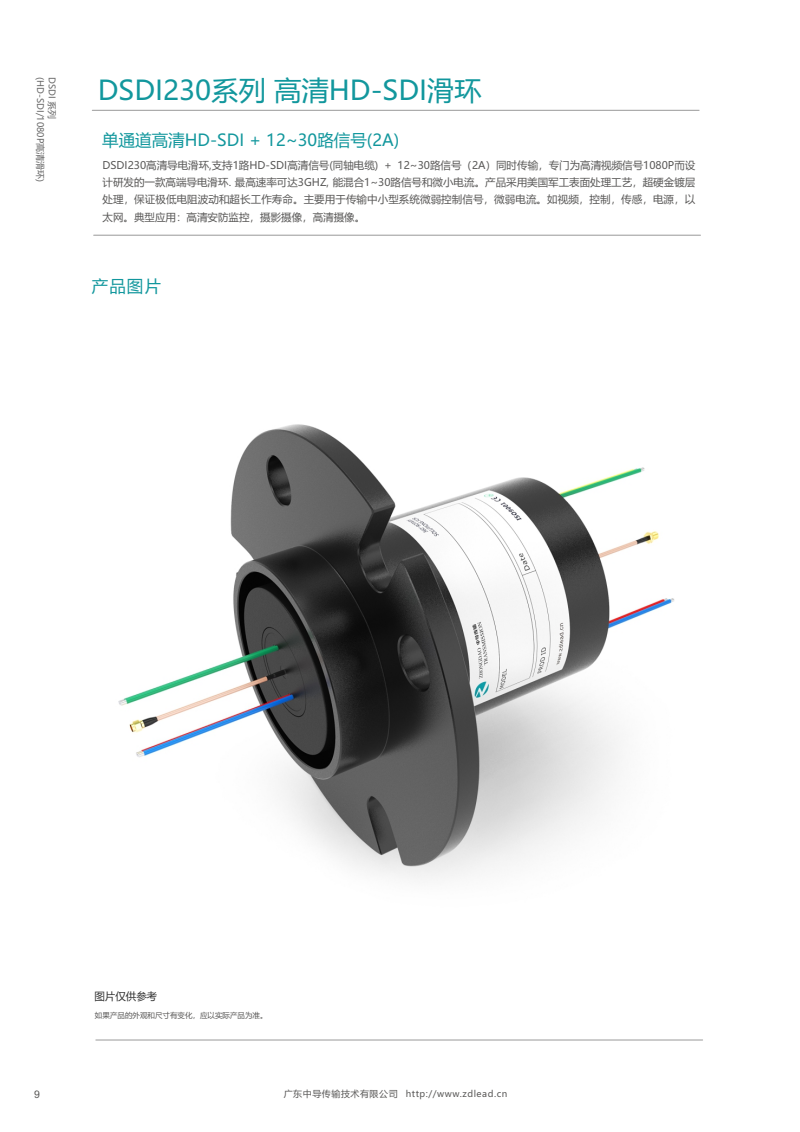
<style>
.page{position:relative;width:800px;height:1132px;background:#fff}
.page>*{position:absolute;margin:0;border:0;box-sizing:border-box;transform-origin:0 0}
.t1{font:27px "Microsoft Ya Hei";color:#12979d}
.t2{font:16.5px "Microsoft Ya Hei";color:#12979d}
.t3{font:10.5px/17.2px "Microsoft Ya Hei";letter-spacing:.005em;color:#595857;text-align:justify}
.t4{font:10.5px "Microsoft Ya Hei";color:#333}
.t5{font:10.5px "Arial";color:#595857}
.t6{font:9px "Microsoft Ya Hei";letter-spacing:.06em;color:#595857}
.t7{font:9px/11.9px "Microsoft Ya Hei";color:#666}
.t8{font:7.5px "Microsoft Ya Hei";color:#595857}
</style>
<div class="page">
<hr style="left:92px;top:110px;width:607px;height:1px;background:#999">
<hr style="left:94px;top:235px;width:606px;height:1px;background:#999">
<hr style="left:96px;top:1039px;width:606px;height:1px;background:#999">
<img style="left:118px;top:424px;width:556px;height:456px">
<p class="t7" style="left:57px;top:77px;width:106px;rotate:90deg">DSDI 系列(HD-SDI/1080P高清滑环)</p>
<h1 class="t1" style="left:98px;top:78px;width:385px">DSDI230系列 高清HD-SDI滑环</h1>
<h2 class="t2" style="left:102px;top:132px;width:298px">单通道高清HD-SDI + 12~30路信号(2A)</h2>
<p class="t3" style="left:102px;top:157px;width:594px">DSDI230高清导电滑环,支持1路HD-SDI高清信号(同轴电缆) + 12~30路信号（2A）同时传输，专门为高清视频信号1080P而设计研发的一款高端导电滑环. 最高速率可达3GHZ, 能混合1~30路信号和微小电流。产品采用美国军工表面处理工艺，超硬金镀层处理，保证极低电阻波动和超长工作寿命。主要用于传输中小型系统微弱控制信号，微弱电流。如视频，控制，传感，电源，以太网。典型应用：高清安防监控，摄影摄像，高清摄像。</p>
<h2 class="t2" style="left:92px;top:278px;width:70px">产品图片</h2>
<p class="t4" style="left:94px;top:991px;width:64px">图片仅供参考</p>
<p class="t8" style="left:95px;top:1011px;width:174px">如果产品的外观和尺寸有变化，应以实际产品为准。</p>
<p class="t5" style="left:34px;top:1089px;width:7px">9</p>
<p class="t6" style="left:284px;top:1089px;width:225px">广东中导传输技术有限公司 http://www.zdlead.cn</p>
</div>
